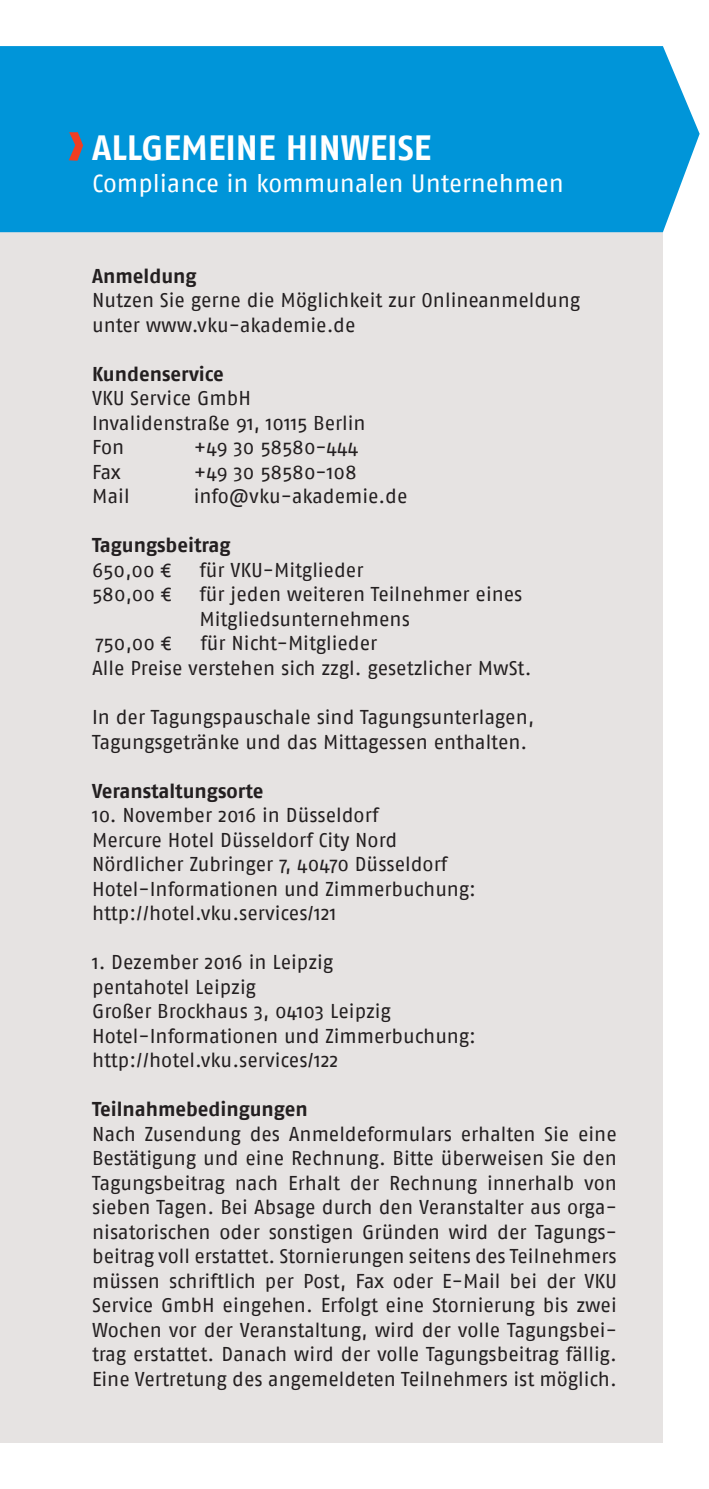
<style>
.page{position:relative;width:709px;height:1489px;background:#fff}
.page>*{position:absolute;margin:0;border:0;box-sizing:border-box;transform-origin:0 0}
.t1{font:700 35px "Fago No";color:#fff}
.t2{font:25px "Fago No";letter-spacing:-.005em;color:#fff}
.t3{font:20px/24.5px "Fago No";letter-spacing:-.005em;color:#231f20}
.t4{font:700 20px "Fago No";letter-spacing:-.005em;color:#231f20}
</style>
<div class="page">
<div style="left:0;top:232px;width:663px;height:1210px;background:#e6e3e2"></div>
<div style="left:0;top:46px;width:699px;height:186px;background:#0095d9"></div>
<svg style="left:69px;top:132px;width:14px;height:29px"></svg>
<h1 class="t1" style="left:92px;top:127px;width:340px">ALLGEMEINE HINWEISE</h1>
<p class="t2" style="left:92px;top:169px;width:473px">Compliance in kommunalen Unternehmen</p>
<p class="t4" style="left:92px;top:264px;width:106px">Anmeldung</p>
<p class="t3" style="left:92px;top:288px;width:489px">Nutzen Sie gerne die Möglichkeit zur Onlineanmeldung unter www.vku-akademie.de</p>
<p class="t4" style="left:92px;top:362px;width:133px">Kundenservice</p>
<p class="t3" style="left:92px;top:386px;width:275px">VKU Service GmbH<br>Invalidenstraße 91, 10115 Berlin<br>Fon</p>
<p class="t3" style="left:194px;top:435px;width:166px">+49 30 58580-444</p>
<p class="t3" style="left:92px;top:459px;width:30px">Fax</p>
<p class="t3" style="left:194px;top:459px;width:164px">+49 30 58580-108</p>
<p class="t3" style="left:92px;top:484px;width:39px">Mail</p>
<p class="t3" style="left:194px;top:484px;width:215px">info@vku-akademie.de</p>
<p class="t4" style="left:92px;top:533px;width:140px">Tagungsbeitrag</p>
<p class="t3" style="left:92px;top:557px;width:81px">650,00 ¤</p>
<p class="t3" style="left:199px;top:557px;width:165px">für VKU-Mitglieder</p>
<p class="t3" style="left:92px;top:582px;width:81px">580,00 ¤</p>
<p class="t3" style="left:199px;top:582px;width:324px">für jeden weiteren Teilnehmer eines<br>Mitgliedsunternehmens</p>
<p class="t3" style="left:96px;top:631px;width:77px">750,00 ¤</p>
<p class="t3" style="left:92px;top:631px;width:441px;text-indent:108px">für Nicht-Mitglieder<br>Alle Preise verstehen sich zzgl. gesetzlicher MwSt.</p>
<p class="t3" style="left:92px;top:704px;width:443px">In der Tagungspauschale sind Tagungsunterlagen,<br>Tagungsgetränke und das Mittagessen enthalten.</p>
<p class="t4" style="left:92px;top:778px;width:173px">Veranstaltungsorte</p>
<p class="t3" style="left:92px;top:802px;width:385px">10. November 2016 in Düsseldorf<br>Mercure Hotel Düsseldorf City Nord Nördlicher Zubringer 7, 40470 Düsseldorf Hotel-Informationen und Zimmerbuchung: http://hotel.vku.services/121</p>
<p class="t3" style="left:92px;top:949px;width:385px">1. Dezember 2016 in Leipzig<br>pentahotel Leipzig<br>Großer Brockhaus 3, 04103 Leipzig<br>Hotel-Informationen und Zimmerbuchung: http://hotel.vku.services/122</p>
<p class="t4" style="left:92px;top:1097px;width:217px">Teilnahmebedingungen</p>
<p class="t3" style="left:92px;top:1121px;width:526px;text-align:justify">Nach Zusendung des Anmeldeformulars erhalten Sie eine Bestätigung und eine Rechnung. Bitte überweisen Sie den Tagungsbeitrag nach Erhalt der Rechnung innerhalb von sieben Tagen. Bei Absage durch den Veranstalter aus orga&shy;nisatorischen oder sonstigen Gründen wird der Tagungs&shy;beitrag voll erstattet. Stornierungen seitens des Teilnehmers müssen schriftlich per Post, Fax oder E-Mail bei der VKU Service GmbH eingehen. Erfolgt eine Stornierung bis zwei Wochen vor der Veranstaltung, wird der volle Tagungsbei&shy;trag erstattet. Danach wird der volle Tagungsbeitrag fällig.<br>Eine Vertretung des angemeldeten Teilnehmers ist möglich.</p>
</div>
